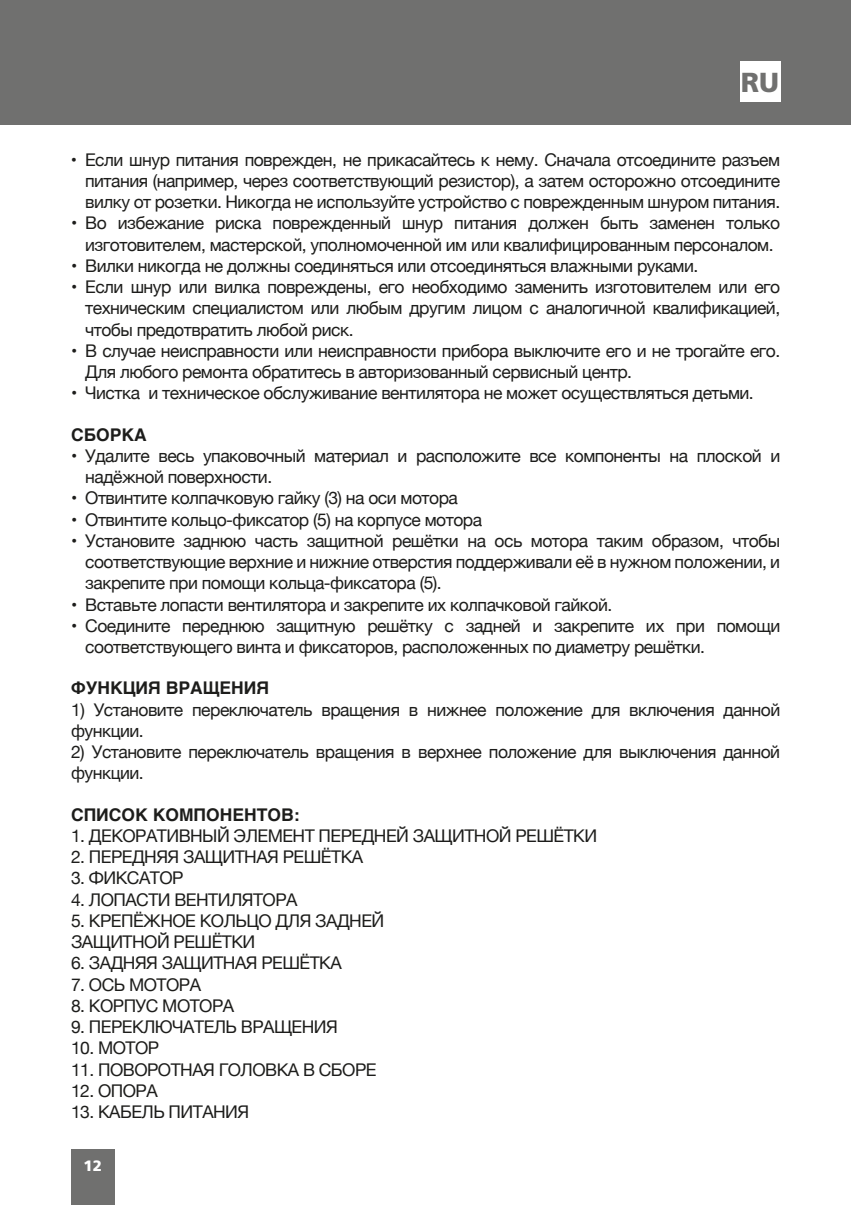
<style>
.page{position:relative;width:851px;height:1205px;background:#fff}
.page>*{position:absolute;margin:0;border:0;box-sizing:border-box;transform-origin:0 0}
.t1{font:900 27.5px "Frutiger LT Std";color:#70706f}
.t2{font:17.5px/21.2px "Helvetica Neue";letter-spacing:-.03em;color:#1d1d1b}
.t3{font:700 17.5px "Helvetica";color:#1d1d1b}
.t4{font:900 15px "Frutiger LT Std";color:#fff}
</style>
<div class="page">
<div style="left:0;top:0;width:850px;height:125px;background:#70706f"></div>
<div style="left:71px;top:1149px;width:44px;height:56px;background:#70706f"></div>
<div style="left:740px;top:61px;width:40px;height:41px;background:#fff"></div>
<h1 class="t1" style="left:740px;top:66px;width:40px">RU</h1>
<p class="t2" style="left:85px;top:150px;width:696px;text-align:justify;text-indent:-14px">• Если шнур питания поврежден, не прикасайтесь к нему. Сначала отсоедините разъем питания (например, через соответствующий резистор), а затем осторожно отсоедините вилку от розетки. Никогда не используйте устройство с поврежденным шнуром питания.</p>
<p class="t2" style="left:71px;top:213px;width:710px;text-align:center">• Во избежание риска поврежденный шнур питания должен быть заменен только изготовителем, мастерской, уполномоченной им или квалифицированным персоналом.</p>
<p class="t2" style="left:71px;top:256px;width:628px">• Вилки никогда не должны соединяться или отсоединяться влажными руками.</p>
<p class="t2" style="left:85px;top:277px;width:696px;text-align:justify;text-indent:-14px">• Если шнур или вилка повреждены, его необходимо заменить изготовителем или его техническим специалистом или любым другим лицом с аналогичной квалификацией, чтобы предотвратить любой риск.</p>
<p class="t2" style="left:85px;top:341px;width:696px;text-indent:-14px">• В случае неисправности или неисправности прибора выключите его и не трогайте его.<br>Для любого ремонта обратитесь в авторизованный сервисный центр.</p>
<p class="t2" style="left:71px;top:383px;width:684px">• Чистка и техническое обслуживание вентилятора не может осуществляться детьми.</p>
<p class="t3" style="left:71px;top:420px;width:77px">СБОРКА</p>
<p class="t2" style="left:85px;top:446px;width:696px;text-indent:-14px">• Удалите весь упаковочный материал и расположите все компоненты на плоской и надёжной поверхности.</p>
<p class="t2" style="left:71px;top:488px;width:388px">• Отвинтите колпачковую гайку (3) на оси мотора</p>
<p class="t2" style="left:71px;top:510px;width:412px">• Отвинтите кольцо-фиксатор (5) на корпусе мотора</p>
<p class="t2" style="left:85px;top:531px;width:696px;text-align:justify;text-indent:-14px">• Установите заднюю часть защитной решётки на ось мотора таким образом, чтобы соответствующие верхние и нижние отверстия поддерживали её в нужном положении, и закрепите при помощи кольца-фиксатора (5).</p>
<p class="t2" style="left:71px;top:595px;width:542px">• Вставьте лопасти вентилятора и закрепите их колпачковой гайкой.</p>
<p class="t2" style="left:85px;top:616px;width:696px;text-indent:-14px">• Соедините переднюю защитную решётку с задней и закрепите их при помощи соответствующего винта и фиксаторов, расположенных по диаметру решётки.</p>
<p class="t3" style="left:71px;top:674px;width:199px">ФУНКЦИЯ ВРАЩЕНИЯ</p>
<p class="t2" style="left:71px;top:700px;width:710px">1) Установите переключатель вращения в нижнее положение для включения данной функции.</p>
<p class="t2" style="left:71px;top:742px;width:710px">2) Установите переключатель вращения в верхнее положение для выключения данной функции.</p>
<p class="t3" style="left:71px;top:800px;width:230px">СПИСОК КОМПОНЕНТОВ:</p>
<p class="t2" style="left:71px;top:826px;width:527px">1. ДЕКОРАТИВНЫЙ ЭЛЕМЕНТ ПЕРЕДНЕЙ ЗАЩИТНОЙ РЕШЁТКИ</p>
<p class="t2" style="left:71px;top:847px;width:293px">2. ПЕРЕДНЯЯ ЗАЩИТНАЯ РЕШЁТКА</p>
<p class="t2" style="left:71px;top:868px;width:114px">3. ФИКСАТОР</p>
<p class="t2" style="left:71px;top:889px;width:228px">4. ЛОПАСТИ ВЕНТИЛЯТОРА</p>
<p class="t2" style="left:71px;top:911px;width:315px">5. КРЕПЁЖНОЕ КОЛЬЦО ДЛЯ ЗАДНЕЙ<br>ЗАЩИТНОЙ РЕШЁТКИ</p>
<p class="t2" style="left:71px;top:953px;width:272px">6. ЗАДНЯЯ ЗАЩИТНАЯ РЕШЁТКА</p>
<p class="t2" style="left:71px;top:974px;width:131px">7. ОСЬ МОТОРА</p>
<p class="t2" style="left:71px;top:996px;width:165px">8. КОРПУС МОТОРА</p>
<p class="t2" style="left:71px;top:1017px;width:268px">9. ПЕРЕКЛЮЧАТЕЛЬ ВРАЩЕНИЯ</p>
<p class="t2" style="left:71px;top:1038px;width:90px">10. МОТОР</p>
<p class="t2" style="left:71px;top:1059px;width:307px">11. ПОВОРОТНАЯ ГОЛОВКА В СБОРЕ</p>
<p class="t2" style="left:71px;top:1081px;width:88px">12. ОПОРА</p>
<p class="t2" style="left:71px;top:1102px;width:180px">13. КАБЕЛЬ ПИТАНИЯ</p>
<p class="t4" style="left:84px;top:1156px;width:20px">12</p>
</div>
